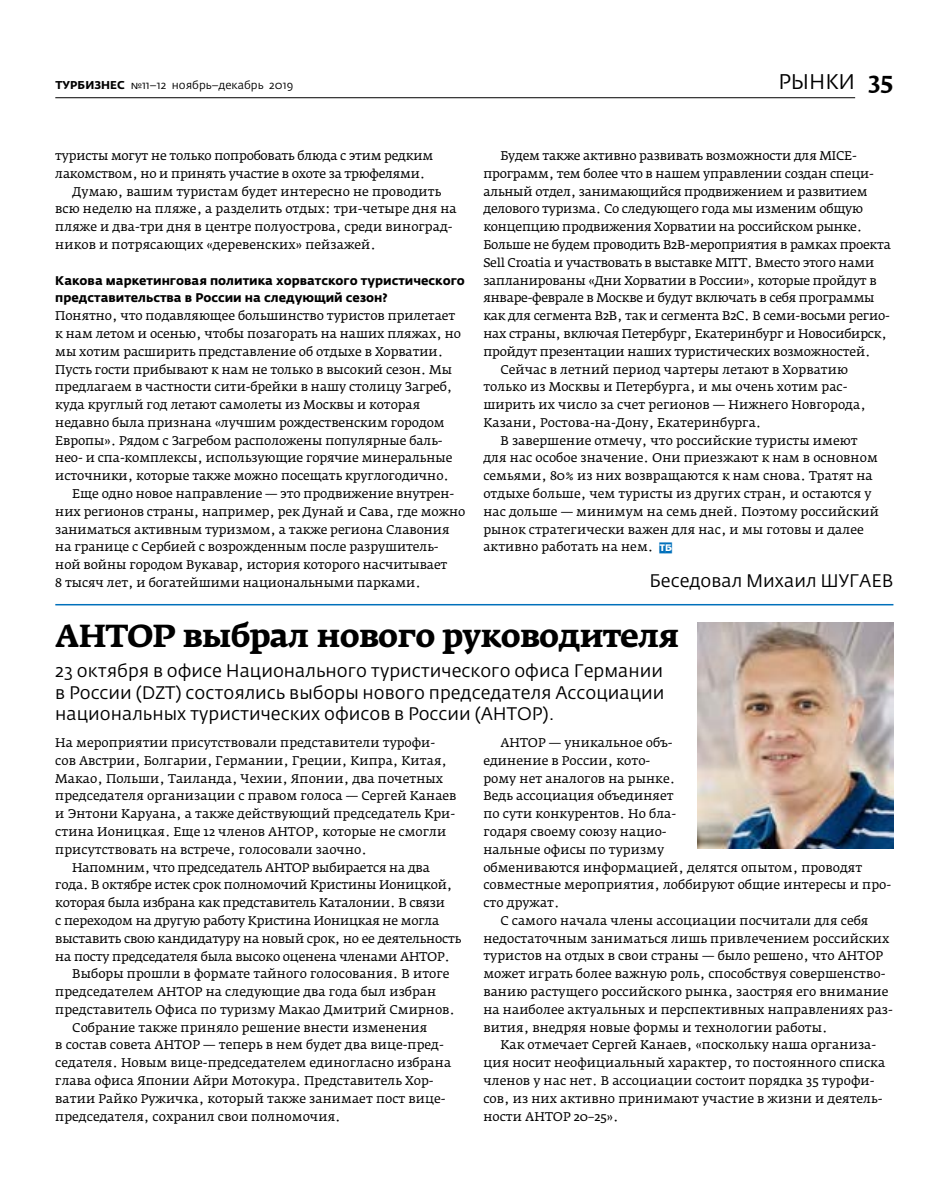
<style>
.page{position:relative;width:936px;height:1191px;background:#fff}
.page>*{position:absolute;margin:0;border:0;box-sizing:border-box;transform-origin:0 0}
.t1{font:700 31.5px "Fedra Serif A Pro";letter-spacing:-.03em;color:#000}
.t2{font:21px "Fedra Sans Pro";color:#000}
.t3{font:18px/21.6px "Fedra Sans Pro";color:#000;text-align:justify}
.t4{font:12.45px "Fedra Serif A Pro";color:#000}
.t5{font:12.45px "Fedra Serif A Pro";letter-spacing:-.02em;color:#000}
.t6{font:700 12.45px/17.9px "Fedra Sans Pro";color:#000}
.t7{font:11.25px "Fedra Sans Pro";color:#000}
.s1{font-weight:700}
.s2{font-family:"Fedra Serif A Pro";font-weight:500;font-size:24px}
.s3{font-family:"Adver Gothic Cameo";font-size:9px;color:#0070bb}
</style>
<div class="page">
<hr style="left:55px;top:604px;width:838px;height:1px;background:#0070bb">
<img style="left:697px;top:622px;width:196px;height:226px">
<hr style="left:55px;top:97px;width:800px;height:1px;background:#000">
<p class="t7" style="left:55px;top:78px;width:239px"><span class="s1">ТУРБИЗНЕС</span> №11–12 ноябрь–декабрь 2019</p>
<h2 class="t2" style="left:778px;top:68px;width:117px">РЫНКИ <span class="s2">35</span></h2>
<p class="t5" style="left:55px;top:148px;width:379px">туристы могут не только попробовать блюда с этим редким</p>
<p class="t5" style="left:55px;top:166px;width:371px">лакомством, но и принять участие в охоте за трюфелями.</p>
<p class="t4" style="left:72px;top:183px;width:370px">Думаю, вашим туристам будет интересно не проводить</p>
<p class="t4" style="left:55px;top:201px;width:403px">всю неделю на пляже, а разделить отдых: три-четыре дня на</p>
<p class="t4" style="left:55px;top:219px;width:399px">пляже и два-три дня в центре полуострова, среди виноград-</p>
<p class="t4" style="left:55px;top:237px;width:322px">ников и потрясающих «деревенских» пейзажей.</p>
<p class="t6" style="left:55px;top:271px;width:411px">Какова маркетинговая политика хорватского туристического представительства в России на следующий сезон?</p>
<p class="t4" style="left:55px;top:308px;width:401px">Понятно, что подавляющее большинство туристов прилетает</p>
<p class="t4" style="left:55px;top:326px;width:407px">к нам летом и осенью, чтобы позагорать на наших пляжах, но</p>
<p class="t4" style="left:55px;top:343px;width:389px">мы хотим расширить представление об отдыхе в Хорватии.</p>
<p class="t4" style="left:55px;top:361px;width:398px">Пусть гости прибывают к нам не только в высокий сезон. Мы</p>
<p class="t4" style="left:55px;top:379px;width:398px">предлагаем в частности сити-брейки в нашу столицу Загреб,</p>
<p class="t4" style="left:55px;top:397px;width:366px">куда круглый год летают самолеты из Москвы и которая</p>
<p class="t4" style="left:55px;top:415px;width:391px">недавно была признана «лучшим рождественским городом</p>
<p class="t4" style="left:55px;top:432px;width:389px">Европы». Рядом с Загребом расположены популярные баль-</p>
<p class="t4" style="left:55px;top:450px;width:398px">нео- и спа-комплексы, использующие горячие минеральные</p>
<p class="t4" style="left:55px;top:468px;width:395px">источники, которые также можно посещать круглогодично.</p>
<p class="t4" style="left:72px;top:486px;width:383px">Еще одно новое направление — это продвижение внутрен-</p>
<p class="t4" style="left:55px;top:503px;width:411px">них регионов страны, например, рек Дунай и Сава, где можно</p>
<p class="t4" style="left:55px;top:521px;width:396px">заниматься активным туризмом, а также региона Славония</p>
<p class="t4" style="left:55px;top:539px;width:385px">на границе с Сербией с возрожденным после разрушитель-</p>
<p class="t4" style="left:55px;top:557px;width:393px">ной войны городом Вукавар, история которого насчитывает</p>
<p class="t4" style="left:55px;top:575px;width:367px">8 тысяч лет, и богатейшими национальными парками.</p>
<p class="t5" style="left:500px;top:148px;width:358px">Будем также активно развивать возможности для MICE-</p>
<p class="t5" style="left:483px;top:166px;width:392px">программ, тем более что в нашем управлении создан специ-</p>
<p class="t5" style="left:483px;top:183px;width:386px">альный отдел, занимающийся продвижением и развитием</p>
<p class="t5" style="left:483px;top:201px;width:381px">делового туризма. Со следующего года мы изменим общую</p>
<p class="t5" style="left:483px;top:219px;width:380px">концепцию продвижения Хорватии на российском рынке.</p>
<p class="t5" style="left:483px;top:237px;width:409px">Больше не будем проводить B2B-мероприятия в рамках проекта</p>
<p class="t5" style="left:483px;top:255px;width:392px">Sell Croatia и участвовать в выставке MITT. Вместо этого нами</p>
<p class="t5" style="left:483px;top:272px;width:395px">запланированы «Дни Хорватии в России», которые пройдут в</p>
<p class="t5" style="left:483px;top:290px;width:393px">январе-феврале в Москве и будут включать в себя программы</p>
<p class="t5" style="left:483px;top:308px;width:408px">как для сегмента В2В, так и сегмента В2С. В семи-восьми регио-</p>
<p class="t5" style="left:483px;top:326px;width:405px">нах страны, включая Петербург, Екатеринбург и Новосибирск,</p>
<p class="t5" style="left:483px;top:343px;width:388px">пройдут презентации наших туристических возможностей.</p>
<p class="t4" style="left:500px;top:361px;width:349px">Сейчас в летний период чартеры летают в Хорватию</p>
<p class="t4" style="left:483px;top:379px;width:365px">только из Москвы и Петербурга, и мы очень хотим рас-</p>
<p class="t4" style="left:483px;top:397px;width:384px">ширить их число за счет регионов — Нижнего Новгорода,</p>
<p class="t4" style="left:483px;top:415px;width:279px">Казани, Ростова-на-Дону, Екатеринбурга.</p>
<p class="t4" style="left:500px;top:432px;width:359px">В завершение отмечу, что российские туристы имеют</p>
<p class="t4" style="left:483px;top:450px;width:396px">для нас особое значение. Они приезжают к нам в основном</p>
<p class="t4" style="left:483px;top:468px;width:391px">семьями, 80% из них возвращаются к нам снова. Тратят на</p>
<p class="t4" style="left:483px;top:486px;width:389px">отдыхе больше, чем туристы из других стран, и остаются у</p>
<p class="t4" style="left:483px;top:503px;width:397px">нас дольше — минимум на семь дней. Поэтому российский</p>
<p class="t4" style="left:483px;top:521px;width:382px">рынок стратегически важен для нас, и мы готовы и далее</p>
<p class="t4" style="left:483px;top:539px;width:190px">активно работать на нем. <span class="s3">TБ</span></p>
<h3 class="t3" style="left:649px;top:570px;width:245px">Беседовал Михаил ШУГАЕВ</h3>
<h1 class="t1" style="left:55px;top:616px;width:625px">АНТОР выбрал нового руководителя</h1>
<h3 class="t3" style="left:55px;top:660px;width:610px">23 октября в офисе Национального туристического офиса Германии в России (DZT) состоялись выборы нового председателя Ассоциации национальных туристических офисов в России (АНТОР).</h3>
<p class="t4" style="left:55px;top:735px;width:381px">На мероприятии присутствовали представители турофи-</p>
<p class="t4" style="left:55px;top:752px;width:393px">сов Австрии, Болгарии, Германии, Греции, Кипра, Китая,</p>
<p class="t4" style="left:55px;top:770px;width:389px">Макао, Польши, Таиланда, Чехии, Японии, два почетных</p>
<p class="t4" style="left:55px;top:788px;width:403px">председателя организации с правом голоса — Сергей Канаев</p>
<p class="t4" style="left:55px;top:806px;width:401px">и Энтони Каруана, а также действующий председатель Кри-</p>
<p class="t4" style="left:55px;top:824px;width:392px">стина Ионицкая. Еще 12 членов АНТОР, которые не смогли</p>
<p class="t4" style="left:55px;top:841px;width:313px">присутствовать на встрече, голосовали заочно.</p>
<p class="t5" style="left:72px;top:859px;width:359px">Напомним, что председатель АНТОР выбирается на два</p>
<p class="t5" style="left:55px;top:877px;width:398px">года. В октябре истек срок полномочий Кристины Ионицкой,</p>
<p class="t5" style="left:55px;top:895px;width:391px">которая была избрана как представитель Каталонии. В связи</p>
<p class="t5" style="left:55px;top:912px;width:385px">с переходом на другую работу Кристина Ионицкая не могла</p>
<p class="t5" style="left:55px;top:930px;width:407px">выставить свою кандидатуру на новый срок, но ее деятельность</p>
<p class="t5" style="left:55px;top:948px;width:396px">на посту председателя была высоко оценена членами АНТОР.</p>
<p class="t4" style="left:72px;top:966px;width:379px">Выборы прошли в формате тайного голосования. В итоге</p>
<p class="t4" style="left:55px;top:984px;width:382px">председателем АНТОР на следующие два года был избран</p>
<p class="t4" style="left:55px;top:1001px;width:401px">представитель Офиса по туризму Макао Дмитрий Смирнов.</p>
<p class="t4" style="left:72px;top:1019px;width:356px">Собрание также приняло решение внести изменения</p>
<p class="t4" style="left:55px;top:1037px;width:390px">в состав совета АНТОР — теперь в нем будет два вице-пред-</p>
<p class="t4" style="left:55px;top:1055px;width:397px">седателя. Новым вице-председателем единогласно избрана</p>
<p class="t4" style="left:55px;top:1072px;width:380px">глава офиса Японии Айри Мотокура. Представитель Хор-</p>
<p class="t4" style="left:55px;top:1090px;width:392px">ватии Райко Ружичка, который также занимает пост вице-</p>
<p class="t4" style="left:55px;top:1108px;width:287px">председателя, сохранил свои полномочия.</p>
<p class="t4" style="left:500px;top:735px;width:174px">АНТОР — уникальное объ-</p>
<p class="t4" style="left:483px;top:752px;width:168px">единение в России, кото-</p>
<p class="t4" style="left:483px;top:770px;width:193px">рому нет аналогов на рынке.</p>
<p class="t4" style="left:483px;top:788px;width:192px">Ведь ассоциация объединяет</p>
<p class="t4" style="left:483px;top:806px;width:194px">по сути конкурентов. Но бла-</p>
<p class="t4" style="left:483px;top:824px;width:185px">годаря своему союзу нацио-</p>
<p class="t4" style="left:483px;top:841px;width:182px">нальные офисы по туризму</p>
<p class="t4" style="left:483px;top:859px;width:380px">обмениваются информацией, делятся опытом, проводят</p>
<p class="t4" style="left:483px;top:877px;width:409px">совместные мероприятия, лоббируют общие интересы и про-</p>
<p class="t4" style="left:483px;top:895px;width:78px">сто дружат.</p>
<p class="t4" style="left:500px;top:912px;width:369px">С самого начала члены ассоциации посчитали для себя</p>
<p class="t4" style="left:483px;top:930px;width:407px">недостаточным заниматься лишь привлечением российских</p>
<p class="t4" style="left:483px;top:948px;width:401px">туристов на отдых в свои страны — было решено, что АНТОР</p>
<p class="t4" style="left:483px;top:966px;width:403px">может играть более важную роль, способствуя совершенство-</p>
<p class="t4" style="left:483px;top:984px;width:407px">ванию растущего российского рынка, заостряя его внимание</p>
<p class="t4" style="left:483px;top:1001px;width:411px">на наиболее актуальных и перспективных направлениях раз-</p>
<p class="t4" style="left:483px;top:1019px;width:346px">вития, внедряя новые формы и технологии работы.</p>
<p class="t4" style="left:500px;top:1037px;width:377px">Как отмечает Сергей Канаев, «поскольку наша организа-</p>
<p class="t4" style="left:483px;top:1055px;width:403px">ция носит неофициальный характер, то постоянного списка</p>
<p class="t4" style="left:483px;top:1072px;width:392px">членов у нас нет. В ассоциации состоит порядка 35 турофи-</p>
<p class="t4" style="left:483px;top:1090px;width:400px">сов, из них активно принимают участие в жизни и деятель-</p>
<p class="t4" style="left:483px;top:1108px;width:137px">ности АНТОР 20–25».</p>
</div>
